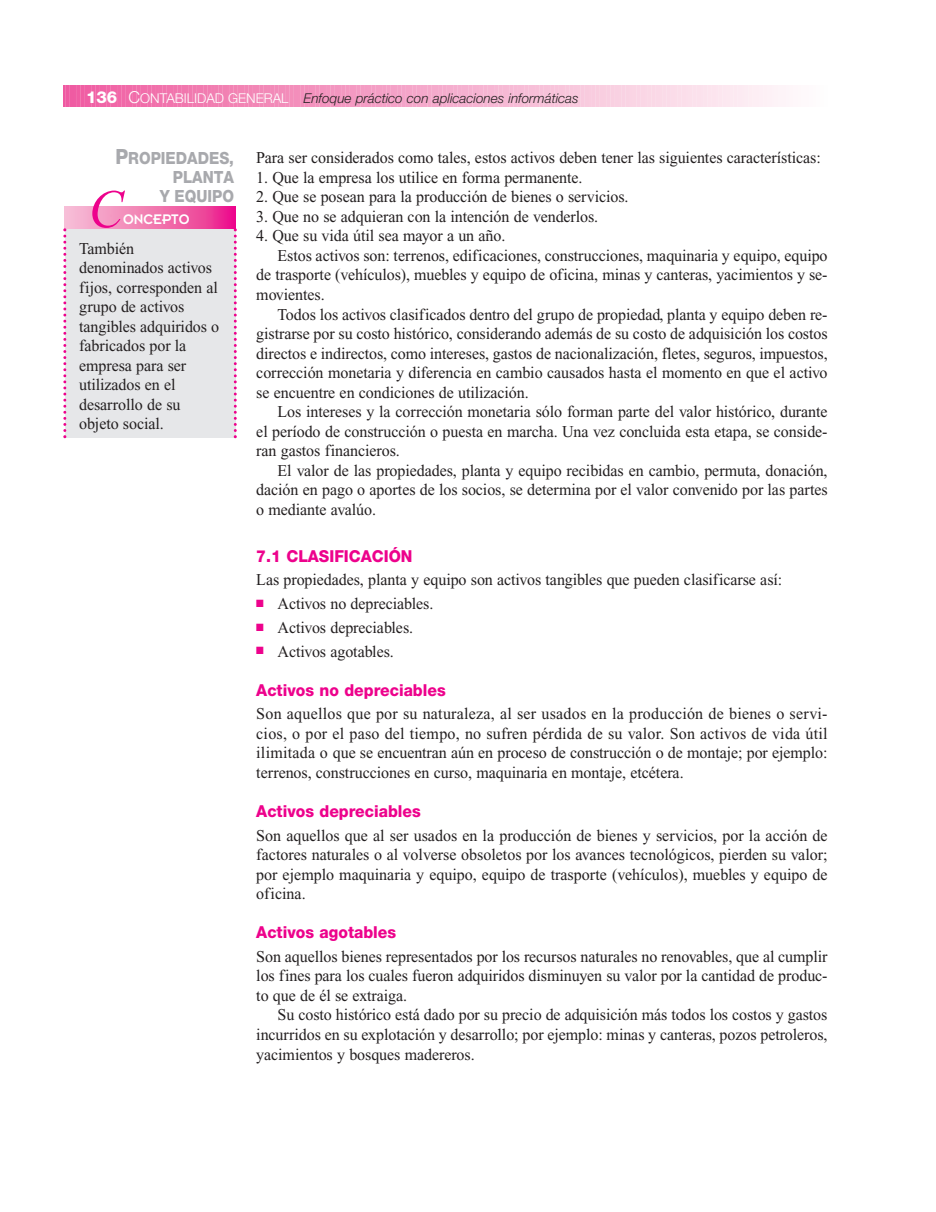
<style>
.page{position:relative;width:936px;height:1212px;background:#fff}
.page>*{position:absolute;margin:0;border:0;box-sizing:border-box;transform-origin:0 0}
.t1{font:italic 54px "Times New Roman";color:#ed028c;scale:.95 1}
.t2{font:800 16.8px/18.8px "Helvetica Neue";color:#a8a9ad;text-align:right;scale:.89 1}
.t3{font:16.5px/19.5px "Times New Roman";letter-spacing:-.005em;color:#231f20;text-align:justify}
.t4{font:800 16.5px "Helvetica Neue";color:#ed028c;scale:.95 1}
.t5{font:15.3px "Insignia";color:#fff;scale:.95 1}
.t6{font:italic 300 13.5px "Helvetica Neue";color:#231f20}
.s1{font-weight:800;font-style:normal;font-size:16.5px;color:#fff}
.s2{font-style:normal;font-size:16.5px;color:#fff}
.s3{font-style:normal;color:#fff}
.s4{font-size:21px}
.s5{color:#ed028c}
</style>
<div class="page">
<svg style="left:63px;top:86px;width:723px;height:21px;background:#f5aacc"></svg>
<svg style="left:63px;top:206px;width:174px;height:232px;background:#e7d9e2"></svg>
<p class="t6" style="left:86px;top:93px;width:494px"><span class="s1">136</span> <span class="s2">C</span><span class="s3">ONTABILIDAD GENERAL</span> Enfoque práctico con aplicaciones informáticas</p>
<p class="t2" style="left:115px;top:150px;width:135px"><span class="s4">P</span>ROPIEDADES,<br>PLANTA<br>Y EQUIPO</p>
<p class="t3" style="left:256px;top:150px;width:566px">Para ser considerados como tales, estos activos deben tener las siguientes características:</p>
<p class="t3" style="left:256px;top:169px;width:328px">1. Que la empresa los utilice en forma permanente.</p>
<p class="t3" style="left:256px;top:189px;width:374px">2. Que se posean para la producción de bienes o servicios.</p>
<p class="t3" style="left:256px;top:208px;width:343px">3. Que no se adquieran con la intención de venderlos.</p>
<p class="t3" style="left:256px;top:228px;width:250px">4. Que su vida útil sea mayor a un año.</p>
<p class="t3" style="left:277px;top:247px;width:551px">Estos activos son: terrenos, edificaciones, construcciones, maquinaria y equipo, equipo</p>
<p class="t3" style="left:256px;top:267px;width:572px">de trasporte (vehículos), muebles y equipo de oficina, minas y canteras, yacimientos y se-</p>
<p class="t3" style="left:256px;top:286px;width:70px">movientes.</p>
<p class="t3" style="left:277px;top:306px;width:551px">Todos los activos clasificados dentro del grupo de propiedad, planta y equipo deben re-</p>
<p class="t3" style="left:256px;top:325px;width:572px">gistrarse por su costo histórico, considerando además de su costo de adquisición los costos</p>
<p class="t3" style="left:256px;top:345px;width:573px">directos e indirectos, como intereses, gastos de nacionalización, fletes, seguros, impuestos,</p>
<p class="t3" style="left:256px;top:364px;width:573px">corrección monetaria y diferencia en cambio causados hasta el momento en que el activo</p>
<p class="t3" style="left:256px;top:384px;width:274px">se encuentre en condiciones de utilización.</p>
<p class="t3" style="left:277px;top:403px;width:551px">Los intereses y la corrección monetaria sólo forman parte del valor histórico, durante</p>
<p class="t3" style="left:256px;top:423px;width:572px">el período de construcción o puesta en marcha. Una vez concluida esta etapa, se conside-</p>
<p class="t3" style="left:256px;top:442px;width:145px">ran gastos financieros.</p>
<p class="t3" style="left:277px;top:462px;width:551px">El valor de las propiedades, planta y equipo recibidas en cambio, permuta, donación,</p>
<p class="t3" style="left:256px;top:481px;width:572px">dación en pago o aportes de los socios, se determina por el valor convenido por las partes</p>
<p class="t3" style="left:256px;top:501px;width:121px">o mediante avalúo.</p>
<p class="t4" style="left:256px;top:550px;width:166px">7.1 CLASIFICACIÓN</p>
<p class="t3" style="left:256px;top:572px;width:527px">Las propiedades, planta y equipo son activos tangibles que pueden clasificarse así:</p>
<p class="t3" style="left:256px;top:595px;width:178px"><span class="s5">■</span> Activos no depreciables.</p>
<p class="t3" style="left:256px;top:619px;width:158px"><span class="s5">■</span> Activos depreciables.</p>
<p class="t3" style="left:256px;top:643px;width:139px"><span class="s5">■</span> Activos agotables.</p>
<p class="t4" style="left:256px;top:684px;width:201px">Activos no depreciables</p>
<p class="t3" style="left:256px;top:706px;width:572px">Son aquellos que por su naturaleza, al ser usados en la producción de bienes o servi&shy;cios, o por el paso del tiempo, no sufren pérdida de su valor. Son activos de vida útil ilimitada o que se encuentran aún en proceso de construcción o de montaje; por ejemplo: terrenos, construcciones en curso, maquinaria en montaje, etcétera.</p>
<p class="t4" style="left:256px;top:805px;width:175px">Activos depreciables</p>
<p class="t3" style="left:256px;top:827px;width:573px">Son aquellos que al ser usados en la producción de bienes y servicios, por la acción de factores naturales o al volverse obsoletos por los avances tecnológicos, pierden su valor; por ejemplo maquinaria y equipo, equipo de trasporte (vehículos), muebles y equipo de oficina.</p>
<p class="t4" style="left:256px;top:926px;width:149px">Activos agotables</p>
<p class="t3" style="left:256px;top:948px;width:572px">Son aquellos bienes representados por los recursos naturales no renovables, que al cumplir los fines para los cuales fueron adquiridos disminuyen su valor por la cantidad de produc&shy;to que de él se extraiga.</p>
<p class="t3" style="left:256px;top:1007px;width:572px;text-indent:21px">Su costo histórico está dado por su precio de adquisición más todos los costos y gastos incurridos en su explotación y desarrollo; por ejemplo: minas y canteras, pozos petroleros, yacimientos y bosques madereros.</p>
<h1 class="t1" style="left:89px;top:190px;width:38px">C</h1>
<p class="t5" style="left:123px;top:215px;width:71px">ONCEPTO</p>
<p class="t3" style="left:79px;top:240px;width:142px;text-align:left">También denominados activos fijos, corresponden al grupo de activos tangibles adquiridos o fabricados por la empresa para ser utilizados en el desarrollo de su objeto social.</p>
</div>
